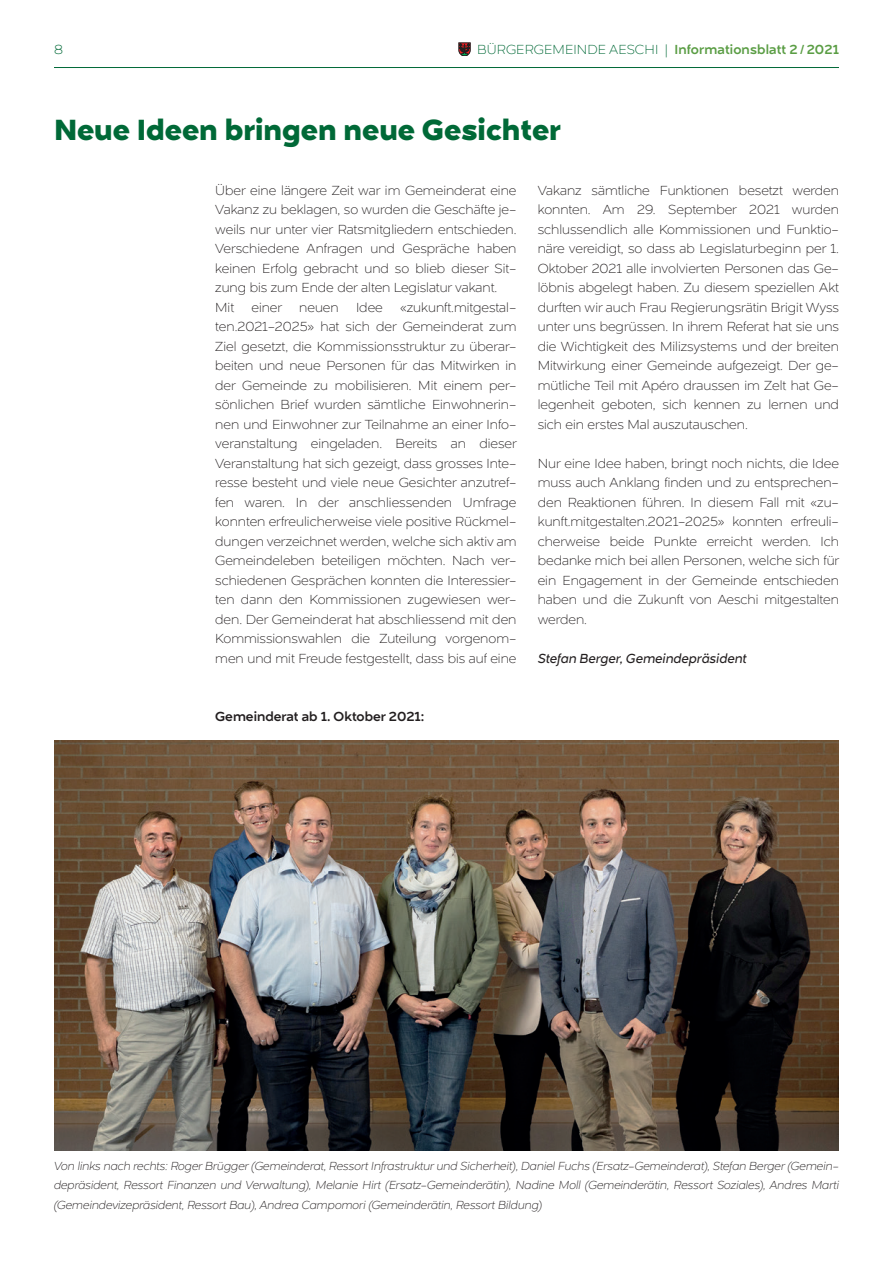
<style>
.page{position:relative;width:893px;height:1263px;background:#fff}
.page>*{position:absolute;margin:0;border:0;box-sizing:border-box;transform-origin:0 0}
.t1{font:700 30px "Naste";color:#006937}
.t2{font:200 13.5px/19.5px "Naste";color:#231f20;text-align:justify}
.t3{font:500 13.5px "Naste";letter-spacing:.01em;color:#5a9d44}
.t4{font:italic 13.5px "Naste";color:#231f20}
.t5{font:500 13.5px "Naste";color:#231f20}
.t6{font:200 13.5px "Naste";color:#006937}
.t7{font:italic 200 12px/19.5px "Naste";color:#231f20;text-align:justify}
.s1{font-weight:200;color:#006937}
</style>
<div class="page">
<svg style="left:459px;top:43px;width:11px;height:13px"></svg>
<hr style="left:54px;top:67px;width:785px;height:1px;background:#006937">
<img style="left:54px;top:741px;width:785px;height:409px">
<p class="t6" style="left:54px;top:41px;width:10px">8</p>
<p class="t3" style="left:477px;top:40px;width:363px"><span class="s1">BÜRGERGEMEINDE AESCHI |</span> Informationsblatt 2/2021</p>
<h1 class="t1" style="left:54px;top:106px;width:508px">Neue Ideen bringen neue Gesichter</h1>
<p class="t2" style="left:538px;top:180px;width:303px">Vakanz sämtliche Funktionen besetzt werden konnten. Am 29. September 2021 wurden schlussendlich alle Kommissionen und Funktio&shy;näre vereidigt, so dass ab Legislaturbeginn per 1.<br>Oktober 2021 alle involvierten Personen das Ge&shy;löbnis abgelegt haben. Zu diesem speziellen Akt durften wir auch Frau Regierungsrätin Brigit Wyss unter uns begrüssen. In ihrem Referat hat sie uns die Wichtigkeit des Milizsystems und der breiten Mitwirkung einer Gemeinde aufgezeigt. Der ge&shy;mütliche Teil mit Apéro draussen im Zelt hat Ge&shy;legenheit geboten, sich kennen zu lernen und sich ein erstes Mal auszutauschen.</p>
<p class="t2" style="left:538px;top:453px;width:303px">Nur eine Idee haben, bringt noch nichts, die Idee muss auch Anklang finden und zu entsprechen&shy;den Reaktionen führen. In diesem Fall mit «zu&shy;kunft.mitgestalten.2021-2025» konnten erfreuli&shy;cherweise beide Punkte erreicht werden. Ich bedanke mich bei allen Personen, welche sich für ein Engagement in der Gemeinde entschieden haben und die Zukunft von Aeschi mitgestalten werden.</p>
<p class="t4" style="left:538px;top:649px;width:210px">Stefan Berger, Gemeindepräsident</p>
<p class="t2" style="left:215px;top:180px;width:303px;text-align:left">Über eine längere Zeit war im Gemeinderat eine Vakanz zu beklagen, so wurden die Geschäfte je&shy;weils nur unter vier Ratsmitgliedern entschieden.<br>Verschiedene Anfragen und Gespräche haben keinen Erfolg gebracht und so blieb dieser Sit&shy;zung bis zum Ende der alten Legislatur vakant.<br>Mit</p>
<p class="t2" style="left:215px;top:297px;width:303px;text-indent:185px">«zukunft.mitgestal&shy;ten.2021-2025» hat sich der Gemeinderat zum Ziel gesetzt, die Kommissionsstruktur zu überar&shy;beiten und neue Personen für das Mitwirken in der Gemeinde zu mobilisieren. Mit einem per&shy;sönlichen Brief wurden sämtliche Einwohnerin&shy;nen und Einwohner zur Teilnahme an einer Info&shy;veranstaltung eingeladen. Bereits an dieser Veranstaltung hat sich gezeigt, dass grosses Inte&shy;resse besteht und viele neue Gesichter anzutref&shy;fen waren. In der anschliessenden Umfrage konnten erfreulicherweise viele positive Rückmel&shy;dungen verzeichnet werden, welche sich aktiv am Gemeindeleben beteiligen möchten. Nach ver&shy;schiedenen Gesprächen konnten die Interessier&shy;ten dann den Kommissionen zugewiesen wer&shy;den. Der Gemeinderat hat abschliessend mit den Kommissionswahlen die Zuteilung vorgenom&shy;men und mit Freude festgestellt, dass bis auf eine</p>
<p class="t2" style="left:251px;top:297px;width:32px">einer</p>
<p class="t2" style="left:299px;top:297px;width:41px">neuen</p>
<p class="t2" style="left:356px;top:297px;width:28px">Idee</p>
<p class="t5" style="left:215px;top:707px;width:211px">Gemeinderat ab 1. Oktober 2021:</p>
<p class="t7" style="left:54px;top:1156px;width:786px">Von links nach rechts: Roger Brügger (Gemeinderat, Ressort Infrastruktur und Sicherheit), Daniel Fuchs (Ersatz-Gemeinderat), Stefan Berger (Gemein&shy;depräsident, Ressort Finanzen und Verwaltung), Melanie Hirt (Ersatz-Gemeinderätin), Nadine Moll (Gemeinderätin, Ressort Soziales), Andres Marti (Gemeindevizepräsident, Ressort Bau), Andrea Campomori (Gemeinderätin, Ressort Bildung)</p>
</div>
